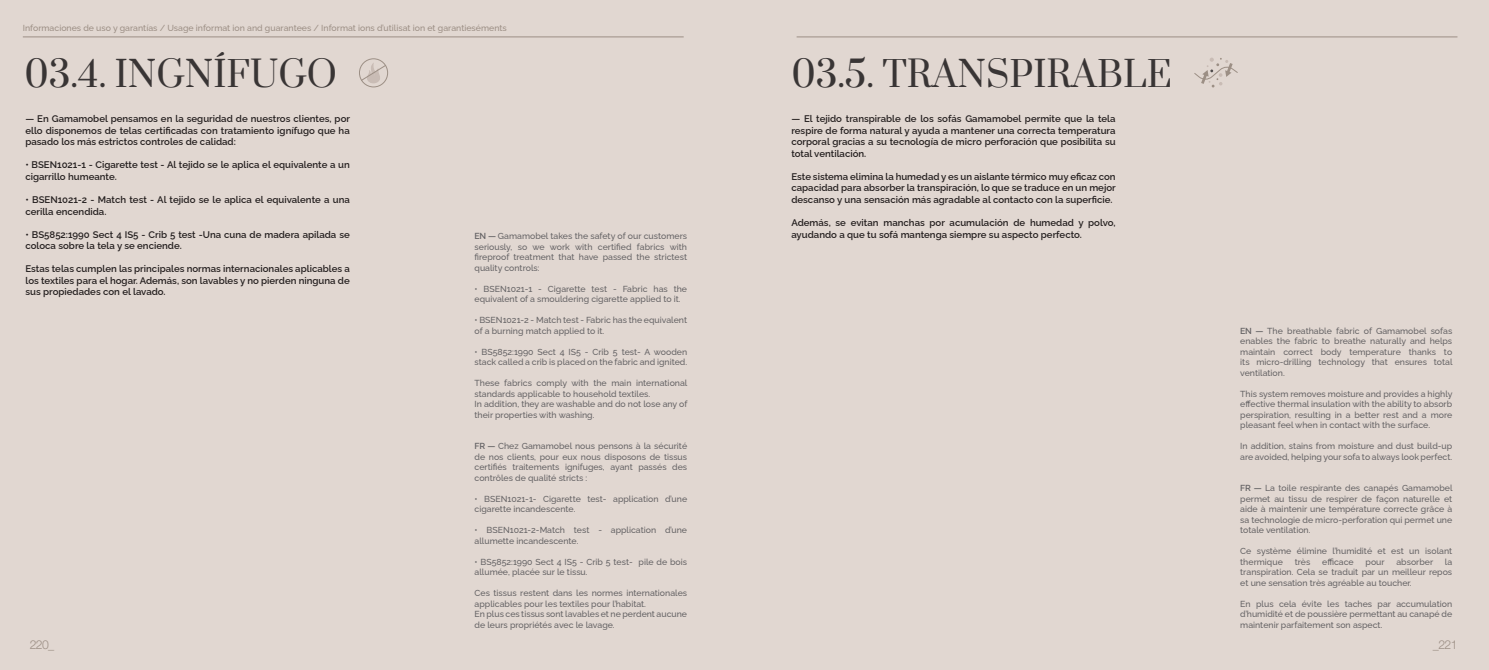
<style>
.page{position:relative;width:1489px;height:670px;background:#fff}
.page>*{position:absolute;margin:0;border:0;box-sizing:border-box;transform-origin:0 0}
.t1{font:35px "Prata";color:#393535}
.t2{font:300 12.25px "Helvetica Neue LT Std";letter-spacing:-.055em;color:#9c8f85}
.t3{font:600 9.62px/11.5px "Raleway";color:#241f1f;text-align:justify}
.t4{font:500 8.75px/10.5px "Raleway";color:#656365}
.t5{font:500 8.75px "Raleway";color:#9c8f85}
.s1{font-weight:600}
</style>
<div class="page">
<div style="left:0;top:0;width:1488px;height:670px;background:#e1d7d1"></div>
<hr style="left:23px;top:37px;width:660px;height:1px;background:#9c8f85">
<div style="left:359px;top:58px;width:29px;height:29px;border:1px solid #9c8f85;border-radius:50%"></div>
<svg style="left:360px;top:62px;width:27px;height:21px"></svg>
<svg style="left:1194px;top:58px;width:43px;height:29px"></svg>
<hr style="left:796px;top:37px;width:661px;height:1px;background:#9c8f85">
<p class="t5" style="left:23px;top:21px;width:485px">Informaciones de uso y garantías / Usage informat ion and guarantees / Informat ions d’utilisat ion et garantieséments</p>
<h1 class="t1" style="left:25px;top:45px;width:314px">03.4. INGNÍFUGO</h1>
<p class="t3" style="left:25px;top:112px;width:326px">― En Gamamobel pensamos en la seguridad de nuestros clientes, por ello disponemos de telas certificadas con tratamiento ignífugo que ha pasado los más estrictos controles de calidad:</p>
<p class="t3" style="left:25px;top:158px;width:326px">• BSEN1021-1 - Cigarette test - Al tejido se le aplica el equivalente a un cigarrillo humeante.</p>
<p class="t3" style="left:25px;top:193px;width:326px">• BSEN1021-2 - Match test - Al tejido se le aplica el equivalente a una cerilla encendida.</p>
<p class="t3" style="left:25px;top:227px;width:326px">• BS5852:1990 Sect 4 IS5 - Crib 5 test -Una cuna de madera apilada se coloca sobre la tela y se enciende.</p>
<p class="t3" style="left:25px;top:262px;width:326px">Estas telas cumplen las principales normas internacionales aplicables a los textiles para el hogar. Además, son lavables y no pierden ninguna de sus propiedades con el lavado.</p>
<p class="t4" style="left:474px;top:230px;width:214px;text-align:justify"><span class="s1">EN ―</span> Gamamobel takes the safety of our customers seriously, so we work with certified fabrics with fireproof treatment that have passed the strictest quality controls:</p>
<p class="t4" style="left:474px;top:282px;width:214px">• BSEN1021-1 - Cigarette test - Fabric has the equivalent of a smouldering cigarette applied to it.</p>
<p class="t4" style="left:474px;top:314px;width:214px">• BSEN1021-2 - Match test - Fabric has the equivalent of a burning match applied to it.</p>
<p class="t4" style="left:474px;top:345px;width:214px">• BS5852:1990 Sect 4 IS5 - Crib 5 test- A wooden stack called a crib is placed on the fabric and ignited.</p>
<p class="t4" style="left:474px;top:377px;width:214px">These fabrics comply with the main international standards applicable to household textiles.<br>In addition, they are washable and do not lose any of their properties with washing.</p>
<p class="t4" style="left:474px;top:440px;width:214px;text-align:justify"><span class="s1">FR ―</span> Chez Gamamobel nous pensons à la sécurité de nos clients, pour eux nous disposons de tissus certifiés traitements ignifuges, ayant passés des contrôles de qualité stricts :</p>
<p class="t4" style="left:474px;top:492px;width:214px">• BSEN1021-1- Cigarette test- application d’une cigarette incandescente.</p>
<p class="t4" style="left:474px;top:524px;width:214px">• BSEN1021-2-Match test - application d’une allumette incandescente.</p>
<p class="t4" style="left:474px;top:555px;width:214px">• BS5852:1990 Sect 4 IS5 - Crib 5 test- pile de bois allumée, placée sur le tissu.</p>
<p class="t4" style="left:474px;top:587px;width:214px">Ces tissus restent dans les normes internationales applicables pour les textiles pour l’habitat.<br>En plus ces tissus sont lavables et ne perdent aucune de leurs propriétés avec le lavage.</p>
<h1 class="t1" style="left:791px;top:45px;width:382px">03.5. TRANSPIRABLE</h1>
<p class="t3" style="left:791px;top:112px;width:326px">― El tejido transpirable de los sofás Gamamobel permite que la tela respire de forma natural y ayuda a mantener una correcta temperatura corporal gracias a su tecnología de micro perforación que posibilita su total ventilación.</p>
<p class="t3" style="left:791px;top:170px;width:326px">Este sistema elimina la humedad y es un aislante térmico muy eficaz con capacidad para absorber la transpiración, lo que se traduce en un mejor descanso y una sensación más agradable al contacto con la superficie.</p>
<p class="t3" style="left:791px;top:216px;width:326px">Además, se evitan manchas por acumulación de humedad y polvo, ayudando a que tu sofá mantenga siempre su aspecto perfecto.</p>
<p class="t4" style="left:1240px;top:324px;width:214px;text-align:justify"><span class="s1">EN ―</span> The breathable fabric of Gamamobel sofas enables the fabric to breathe naturally and helps maintain correct body temperature thanks to its micro-drilling technology that ensures total ventilation.</p>
<p class="t4" style="left:1240px;top:387px;width:214px;text-align:justify">This system removes moisture and provides a highly effective thermal insulation with the ability to absorb perspiration, resulting in a better rest and a more pleasant feel when in contact with the surface.</p>
<p class="t4" style="left:1240px;top:440px;width:213px">In addition, stains from moisture and dust build-up are avoided, helping your sofa to always look perfect.</p>
<p class="t4" style="left:1240px;top:482px;width:214px;text-align:justify"><span class="s1">FR ―</span> La toile respirante des canapés Gamamobel permet au tissu de respirer de façon naturelle et aide à maintenir une température correcte grâce à sa technologie de micro-perforation qui permet une totale ventilation.</p>
<p class="t4" style="left:1240px;top:545px;width:213px">Ce système élimine l’humidité et est un isolant thermique</p>
<p class="t4" style="left:1294px;top:555px;width:17px">très</p>
<p class="t4" style="left:1322px;top:555px;width:33px">efficace</p>
<p class="t4" style="left:1365px;top:555px;width:21px">pour</p>
<p class="t4" style="left:1396px;top:555px;width:38px">absorber</p>
<p class="t4" style="left:1240px;top:555px;width:213px;text-align:justify;text-indent:205px">la transpiration. Cela se traduit par un meilleur repos et une sensation très agréable au toucher.</p>
<p class="t4" style="left:1240px;top:597px;width:213px;text-align:justify">En plus cela évite les taches par accumulation d’humidité et de poussière permettant au canapé de maintenir parfaitement son aspect.</p>
<h2 class="t2" style="left:30px;top:637px;width:26px">220_</h2>
<h2 class="t2" style="left:1432px;top:637px;width:26px">_221</h2>
</div>
